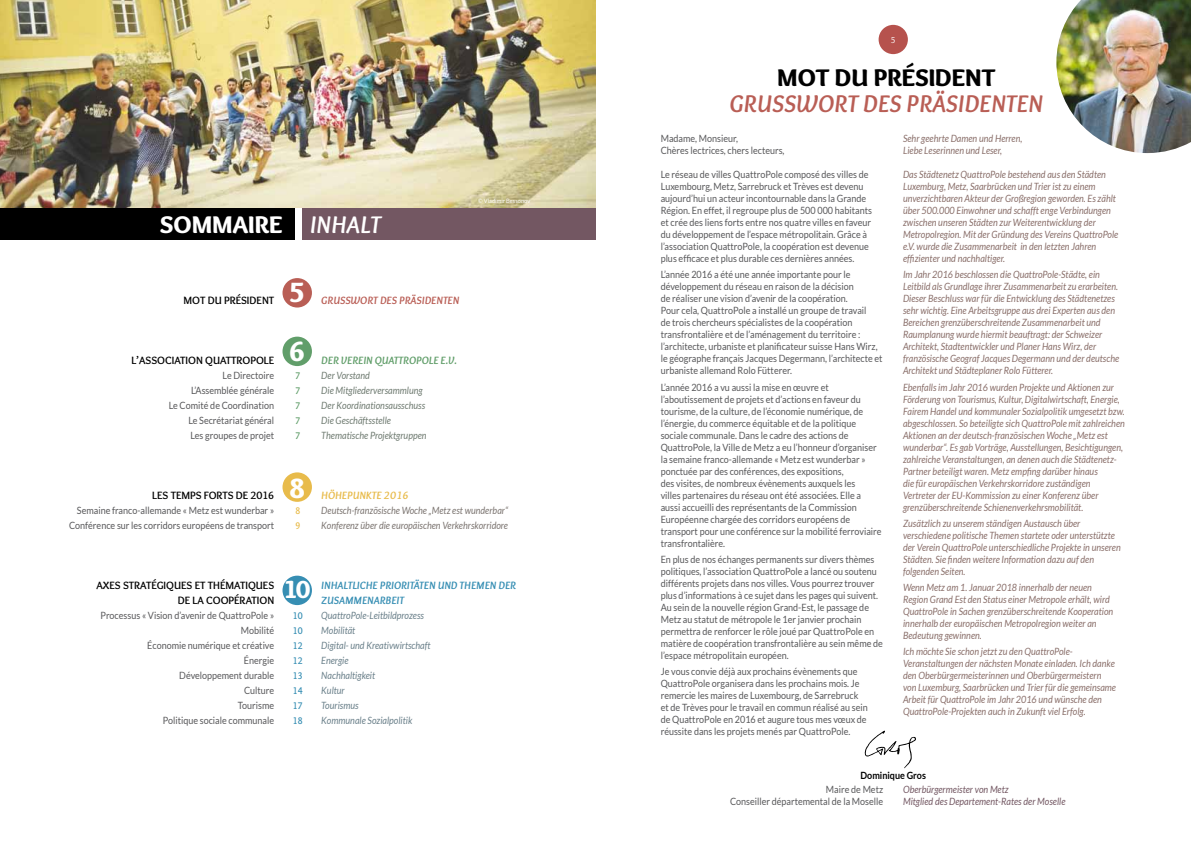
<style>
.page{position:relative;width:1191px;height:842px;background:#fff}
.page>*{position:absolute;margin:0;border:0;box-sizing:border-box;transform-origin:0 0}
.t1{font:900 29px/59.1px "Overlock";color:#fff}
.t2{font:900 25.7px "Overlock";color:#fff}
.t3{font:italic 700 25px "Overlock";color:#b95e55}
.t4{font:900 25px "Overlock";color:#fff}
.t5{font:900 25px "Overlock";color:#000}
.t6{font:700 11px/15px "Overlock";color:#000;text-align:right}
.t7{font:italic 700 11px/15px "Overlock";color:#368eb3}
.t8{font:italic 700 11px "Overlock";color:#619e6a}
.t9{font:italic 700 11px "Overlock";color:#b95e55}
.t10{font:italic 700 11px "Overlock";color:#e8bb4b}
.t11{font:10px/12px "Lato";color:#58585a;scale:.9 1}
.t12{font:italic 10px/12px "Lato";color:#896e69;scale:.9 1}
.t13{font:italic 10px/15px "Lato";color:#697f89;scale:.9 1}
.t14{font:italic 10px/15px "Lato";color:#6e7a70;scale:.9 1}
.t15{font:italic 10px/15px "Lato";color:#7b7470;scale:.9 1}
.t16{font:italic 10px/12px "Lato";color:#735762;scale:.9 1}
.t17{font:700 10px/15px "Overlock";color:#368eb3;text-align:justify;scale:.9 1}
.t18{font:700 10px "Lato";color:#000;scale:.9 1}
.t19{font:700 10px/15px "Overlock";color:#619e6a;text-align:justify;scale:.9 1}
.t20{font:700 10px/15px "Overlock";color:#e8bb4b;scale:.9 1}
.t21{font:9px "Overlock";color:#fff}
.t22{font:6px "Lato";color:#fff;scale:.95 1}
.s1{font-weight:700;font-style:italic}
</style>
<div class="page">
<div style="left:878px;top:25px;width:30px;height:29px;background:#b6524d;border-radius:50%"></div>
<img style="left:0;top:0;width:595px;height:240px">
<div style="left:0;top:208px;width:298px;height:31px;background:#000"></div>
<div style="left:298px;top:208px;width:297px;height:31px;background:#735762"></div>
<div style="left:282px;top:278px;width:30px;height:29px;background:#b95e55;border-radius:50%"></div>
<div style="left:282px;top:337px;width:30px;height:29px;background:#619e6a;border-radius:50%"></div>
<div style="left:282px;top:472px;width:30px;height:30px;background:#e8bb4b;border-radius:50%"></div>
<div style="left:282px;top:576px;width:30px;height:29px;background:#368eb3;border-radius:50%"></div>
<div style="left:295px;top:208px;width:7px;height:36px;background:#fff"></div>
<img style="left:1056px;top:0;width:135px;height:153px">
<svg style="left:864px;top:730px;width:52px;height:38px"></svg>
<h3 class="t4" style="left:160px;top:209px;width:222px">SOMMAIRE <span class="s1">INHALT</span></h3>
<p class="t22" style="left:478px;top:197px;width:56px">© Vladimir Bessonov</p>
<p class="t6" style="left:183px;top:293px;width:92px">MOT DU PRÉSIDENT</p>
<p class="t6" style="left:131px;top:353px;width:144px">L’ASSOCIATION QUATTROPOLE</p>
<p class="t11" style="left:169px;top:368px;width:119px;line-height:15px;text-align:right">Le Directoire<br>L’Assemblée générale<br>Le Comité de Coordination<br>Le Secrétariat général<br>Les groupes de projet</p>
<h1 class="t1" style="left:289px;top:262px;width:18px">5<br>6</h1>
<p class="t19" style="left:295px;top:368px;width:7px">7<br>7<br>7<br>7<br>7</p>
<p class="t9" style="left:321px;top:294px;width:139px">GRUSSWORT DES PRÄSIDENTEN</p>
<p class="t8" style="left:321px;top:354px;width:137px">DER VEREIN QUATTROPOLE E.V.</p>
<p class="t14" style="left:321px;top:368px;width:118px">Der Vorstand<br>Die Mitgliederversammlung<br>Der Koordinationsausschuss<br>Die Geschäftsstelle<br>Thematische Projektgruppen</p>
<p class="t6" style="left:152px;top:488px;width:123px">LES TEMPS FORTS DE 2016</p>
<p class="t11" style="left:69px;top:503px;width:229px;line-height:15px;text-align:right">Semaine franco-allemande « Metz est wunderbar »<br>Conférence sur les corridors européens de transport</p>
<h1 class="t1" style="left:289px;top:458px;width:18px">8</h1>
<p class="t20" style="left:295px;top:503px;width:7px">8<br>9</p>
<p class="t10" style="left:321px;top:489px;width:89px">HÖHEPUNKTE 2016</p>
<p class="t15" style="left:321px;top:503px;width:209px">Deutsch-französische Woche „Metz est wunderbar“<br>Konferenz über die europäischen Verkehrskorridore</p>
<p class="t6" style="left:96px;top:578px;width:179px">AXES STRATÉGIQ UES ET THÉMATIQ UES<br>DE LA COOPÉRATION</p>
<p class="t11" style="left:100px;top:608px;width:194px;line-height:15px;text-align:right">Processus « Vision d’avenir de QuattroPole »<br>Mobilité<br>économie numérique et créative<br>énergie<br>Développement durable<br>Culture<br>Tourisme<br>Politique sociale communale</p>
<h2 class="t2" style="left:284px;top:573px;width:28px">10</h2>
<p class="t17" style="left:293px;top:608px;width:12px">10<br>10<br>12<br>12<br>13<br>14<br>17<br>18</p>
<p class="t7" style="left:321px;top:578px;width:196px;text-indent:38px">CHE PRIORITÄTEN UND THEMEN DER<br>ZUSAMMENARBEIT</p>
<p class="t13" style="left:321px;top:608px;width:123px">QuattroPole-Leitbildprozess<br>Mobilität<br>Digital- und Kreativwirtschaft<br>Energie<br>Nachhaltigkeit<br>Kultur<br>Tourismus<br>Kommunale Sozialpolitik</p>
<p class="t7" style="left:321px;top:578px;width:9px">INHALTLI</p>
<p class="t21" style="left:891px;top:35px;width:6px">5</p>
<h3 class="t5" style="left:777px;top:62px;width:219px">MOT DU PRÉSIDENT</h3>
<h3 class="t3" style="left:729px;top:89px;width:313px">GRUSSWORT DES PRÄSIDENTEN</h3>
<p class="t11" style="left:660px;top:132px;width:139px">Madame, Monsieur,<br>Chères lectrices, chers lecteurs,</p>
<p class="t11" style="left:660px;top:168px;width:236px">Le réseau de villes QuattroPole composé des villes de Luxembourg, Metz, Sarrebruck et Trèves est devenu aujourd’hui un acteur incontournable dans la Grande Région. En effet, il regroupe plus de 500 000 habitants et crée des liens forts entre nos quatre villes en faveur du développement de l’espace métropolitain. Grâce à l’association QuattroPole, la coopération est devenue plus efficace et plus durable ces dernières années.</p>
<p class="t11" style="left:660px;top:269px;width:248px">L’année 2016 a été une année importante pour le développement du réseau en raison de la décision<br>de réaliser une vision d’avenir de la coopération.<br>Pour cela, QuattroPole a installé un groupe de travail<br>de trois chercheurs spécialistes de la coopération transfrontalière et de l’aménagement du territoire : l’architecte, urbaniste et planificateur suisse Hans Wirz, le géographe français Jacques Degermann, l’architecte et urbaniste allemand Rolo Fütterer.</p>
<p class="t11" style="left:660px;top:381px;width:247px">L’année 2016 a vu aussi la mise en œuvre et l’aboutissement de projets et d’actions en faveur du tourisme, de la culture, de l’économie numérique, de l’énergie, du commerce équitable et de la politique sociale communale. Dans le cadre des actions de QuattroPole, la Ville de Metz a eu l’honneur d’organiser la semaine franco-allemande « Metz est wunderbar » ponctuée par des conférences, des expositions,<br>des visites, de nombreux évènements auxquels les<br>villes partenaires du réseau ont été associées. Elle a aussi accueilli des représentants de la Commission Européenne chargée des corridors européens de transport pour une conférence sur la mobilité ferroviaire transfrontalière.</p>
<p class="t11" style="left:660px;top:553px;width:248px">En plus de nos échanges permanents sur divers thèmes politiques, l’association QuattroPole a lancé ou soutenu différents projets dans nos villes. Vous pourrez trouver plus d’informations à ce sujet dans les pages qui suivent.<br>Au sein de la nouvelle région Grand-Est, le passage de Metz au statut de métropole le 1er janvier prochain permettra de renforcer le rôle joué par QuattroPole en matière de coopération transfrontalière au sein même de l’espace métropolitain européen.</p>
<p class="t11" style="left:660px;top:665px;width:232px">Je vous convie déjà aux prochains évènements que QuattroPole organisera dans les prochains mois. Je remercie les maires de Luxembourg, de Sarrebruck et de Trèves pour le travail en commun réalisé au sein de QuattroPole en 2016 et augure tous mes vœux de réussite dans les projets menés par QuattroPole.</p>
<p class="t12" style="left:903px;top:133px;width:134px">Sehr geehrte Damen und Herren,<br>Liebe Leserinnen und Leser,</p>
<p class="t12" style="left:903px;top:169px;width:241px">Das Städtenetz QuattroPole bestehend aus den Städten Luxemburg, Metz, Saarbrücken und Trier ist zu einem unverzichtbaren Akteur der Großregion geworden. Es zählt über 500.000 Einwohner und schafft enge Verbindungen zwischen unseren Städten zur Weiterentwicklung der Metropolregion. Mit der Gründung des Vereins QuattroPole e.V. wurde die Zusammenarbeit in den letzten Jahren effizienter und nachhaltiger.</p>
<p class="t12" style="left:903px;top:269px;width:242px">Im Jahr 2016 beschlossen die QuattroPole-Städte, ein Leitbild als Grundlage ihrer Zusammenarbeit zu erarbeiten.<br>Dieser Beschluss war für die Entwicklung des Städtenetzes sehr wichtig. Eine Arbeitsgruppe aus drei Experten aus den Bereichen grenzüberschreitende Zusammenarbeit und Raumplanung wurde hiermit beauftragt: der Schweizer Architekt, Stadtentwickler und Planer Hans Wirz, der französische Geograf Jacques Degermann und der deutsche Architekt und Städteplaner Rolo Fütterer.</p>
<p class="t12" style="left:903px;top:381px;width:248px">Ebenfalls im Jahr 2016 wurden Projekte und Aktionen zur Förderung von Tourismus, Kultur, Digitalwirtschaft, Energie, Fairem Handel und kommunaler Sozialpolitik umgesetzt bzw. abgeschlossen. So beteiligte sich QuattroPole mit zahlreichen Aktionen an der deutsch-französischen Woche „Metz est wunderbar“. Es gab Vorträge, Ausstellungen, Besichtigungen, zahlreiche Veranstaltungen, an denen auch die Städtenetz-Partner beteiligt waren. Metz empfing darüber hinaus<br>die für europäischen Verkehrskorridore zuständigen Vertreter der EU-Kommission zu einer Konferenz über grenzüberschreitende Schienenverkehrsmobilität.</p>
<p class="t12" style="left:903px;top:517px;width:243px">Zusätzlich zu unserem ständigen Austausch über verschiedene politische Themen startete oder unterstützte der Verein QuattroPole unterschiedliche Projekte in unseren Städten. Sie finden weitere Information dazu auf den folgenden Seiten.</p>
<p class="t12" style="left:903px;top:582px;width:235px">Wenn Metz am 1. Januar 2018 innerhalb der neuen Region Grand Est den Status einer Metropole erhält, wird QuattroPole in Sachen grenzüberschreitende Kooperation innerhalb der europäischen Metropolregion weiter an Bedeutung gewinnen.</p>
<p class="t12" style="left:903px;top:646px;width:238px">Ich möchte Sie schon jetzt zu den QuattroPole-Veranstaltungen der nächsten Monate einladen. Ich danke den Oberbürgermeisterinnen und Oberbürgermeistern von Luxemburg, Saarbrücken und Trier für die gemeinsame Arbeit für QuattroPole im Jahr 2016 und wünsche den QuattroPole-Projekten auch in Zukunft viel Erfolg.</p>
<p class="t18" style="left:860px;top:770px;width:74px">Dominique Gros</p>
<p class="t16" style="left:903px;top:783px;width:182px">Oberbürgermeister von Metz<br>Mitglied des Departement-Rates der Moselle</p>
<p class="t11" style="left:730px;top:783px;width:172px;text-align:right">Maire de Metz<br>Conseiller départemental de la Moselle</p>
</div>
